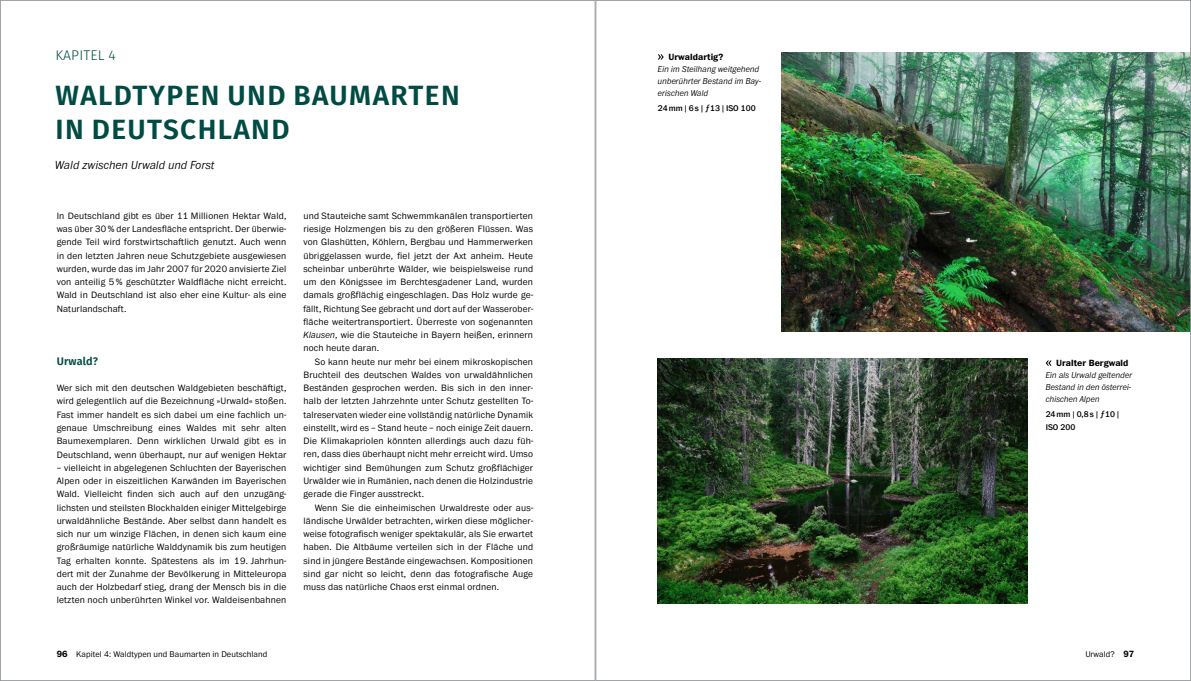
<style>
.page{position:relative;width:1191px;height:681px;background:#fff}
.page>*{position:absolute;margin:0;border:0;box-sizing:border-box;transform-origin:0 0}
.t1{font:600 28px/34px "Fira Sans";letter-spacing:.05em;color:#004b43}
.t2{font:300 14px "Fira Sans";letter-spacing:.01em;color:#004b43}
.t3{font:italic 300 12px "Franklin ITC Pro";letter-spacing:.02em;color:#000}
.t4{font:600 11px "Fira Sans";letter-spacing:.01em;color:#004b43}
.t5{font:300 9.5px/13.2px "Franklin ITC Pro";letter-spacing:.02em;color:#000;text-align:justify}
.t6{font:700 9.2px "Franklin ITC Pro";letter-spacing:.005em;color:#000}
.t7{font:italic 300 8.8px/12px "Franklin ITC Pro";letter-spacing:.015em;color:#000}
.t8{font:300 8.5px "Franklin ITC Pro";letter-spacing:.01em;color:#000}
.t9{font:500 8.5px/12.5px "Franklin ITC Pro";color:#000}
.s1{font-style:italic}
.s2{font-weight:700;font-size:9.2px}
</style>
<div class="page">
<svg style="left:0;top:0;width:595px;height:680px"></svg>
<img style="left:595px;top:0;width:596px;height:680px">
<h2 class="t2" style="left:55px;top:45px;width:62px">KAPITEL 4</h2>
<h1 class="t1" style="left:55px;top:76px;width:406px">WALDTYPEN UND BAUMARTEN<br>IN DEUTSCHLAND</h1>
<p class="t3" style="left:55px;top:159px;width:161px">Wald zwischen Urwald und Forst</p>
<p class="t5" style="left:57px;top:209px;width:231px">In Deutschland gibt es über 11 Millionen Hektar Wald, was über 30 % der Landesfläche entspricht. Der überwie&shy;gende Teil wird forstwirtschaftlich genutzt. Auch wenn in den letzten Jahren neue Schutzgebiete ausgewiesen wurden, wurde das im Jahr 2007 für 2020 anvisierte Ziel von anteilig 5 % geschützter Waldfläche nicht erreicht.<br>Wald in Deutschland ist also eher eine Kultur- als eine Naturlandschaft.</p>
<p class="t4" style="left:57px;top:351px;width:43px">Urwald?</p>
<p class="t5" style="left:57px;top:381px;width:231px">Wer sich mit den deutschen Waldgebieten beschäftigt, wird gelegentlich auf die Bezeichnung »Urwald« stoßen.<br>Fast immer handelt es sich dabei um eine fachlich un&shy;genaue Umschreibung eines Waldes mit sehr alten Baumexemplaren. Denn wirklichen Urwald gibt es in Deutschland, wenn überhaupt, nur auf wenigen Hektar</p>
<p class="t5" style="left:57px;top:461px;width:231px">– vielleicht in abgelegenen Schluchten der Bayerischen Alpen oder in eiszeitlichen Karwänden im Bayerischen Wald. Vielleicht finden sich auch auf den unzugäng&shy;lichsten und steilsten Blockhalden einiger Mittelgebirge urwaldähnliche Bestände. Aber selbst dann handelt es sich nur um winzige Flächen, in denen sich kaum eine großräumige natürliche Walddynamik bis zum heutigen Tag erhalten konnte. Spätestens als im 19. Jahrhun&shy;dert mit der Zunahme der Bevölkerung in Mitteleuropa auch der Holzbedarf stieg, drang der Mensch bis in die letzten noch unberührten Winkel vor. Waldeisenbahnen</p>
<p class="t5" style="left:303px;top:209px;width:231px">und Stauteiche samt Schwemmkanälen transportierten riesige Holzmengen bis zu den größeren Flüssen. Was von Glashütten, Köhlern, Bergbau und Hammerwerken übriggelassen wurde, fiel jetzt der Axt anheim. Heute scheinbar unberührte Wälder, wie beispielsweise rund um den Königssee im Berchtesgadener Land, wurden damals großflächig eingeschlagen. Das Holz wurde ge&shy;fällt, Richtung See gebracht und dort auf der Wasserober&shy;fläche weitertransportiert. Überreste von sogenannten <span class="s1">Klausen</span>, wie die Stauteiche in Bayern heißen, erinnern noch heute daran.</p>
<p class="t5" style="left:303px;top:355px;width:231px;text-indent:11px">So kann heute nur mehr bei einem mikroskopischen Bruchteil des deutschen Waldes von urwaldähnlichen Beständen gesprochen werden. Bis sich in den inner&shy;halb der letzten Jahrzehnte unter Schutz gestellten To&shy;talreservaten wieder eine vollständig natürliche Dynamik einstellt, wird es – Stand heute – noch einige Zeit dauern.<br>Die Klimakapriolen könnten allerdings auch dazu füh&shy;ren, dass dies überhaupt nicht mehr erreicht wird. Umso wichtiger sind Bemühungen zum Schutz großflächiger Urwälder wie in Rumänien, nach denen die Holzindustrie gerade die Finger ausstreckt.</p>
<p class="t5" style="left:303px;top:501px;width:231px;text-indent:11px">Wenn Sie die einheimischen Urwaldreste oder aus&shy;ländische Urwälder betrachten, wirken diese möglicher&shy;weise fotografisch weniger spektakulär, als Sie erwartet haben. Die Altbäume verteilen sich in der Fläche und sind in jüngere Bestände eingewachsen. Kompositionen sind gar nicht so leicht, denn das fotografische Auge muss das natürliche Chaos erst einmal ordnen.</p>
<p class="t8" style="left:57px;top:649px;width:212px"><span class="s2">96</span> Kapitel 4: Waldtypen und Baumarten in Deutschland</p>
<p class="t6" style="left:668px;top:51px;width:57px">Urwaldartig?</p>
<p class="t7" style="left:658px;top:63px;width:105px">Ein im Steilhang weitgehend unberührter Bestand im Bay&shy;erischen Wald</p>
<p class="t9" style="left:658px;top:102px;width:99px">24 mm | 6 s | ƒ13 | ISO 100</p>
<p class="t6" style="left:1056px;top:357px;width:74px">Uralter Bergwald</p>
<p class="t7" style="left:1045px;top:369px;width:88px;text-align:justify">Ein als Urwald geltender Bestand in den österrei&shy;chischen Alpen</p>
<p class="t9" style="left:1045px;top:408px;width:75px">24 mm | 0,8 s | ƒ10 |<br>ISO 200</p>
<p class="t8" style="left:1085px;top:649px;width:50px">Urwald? <span class="s2">97</span></p>
</div>
